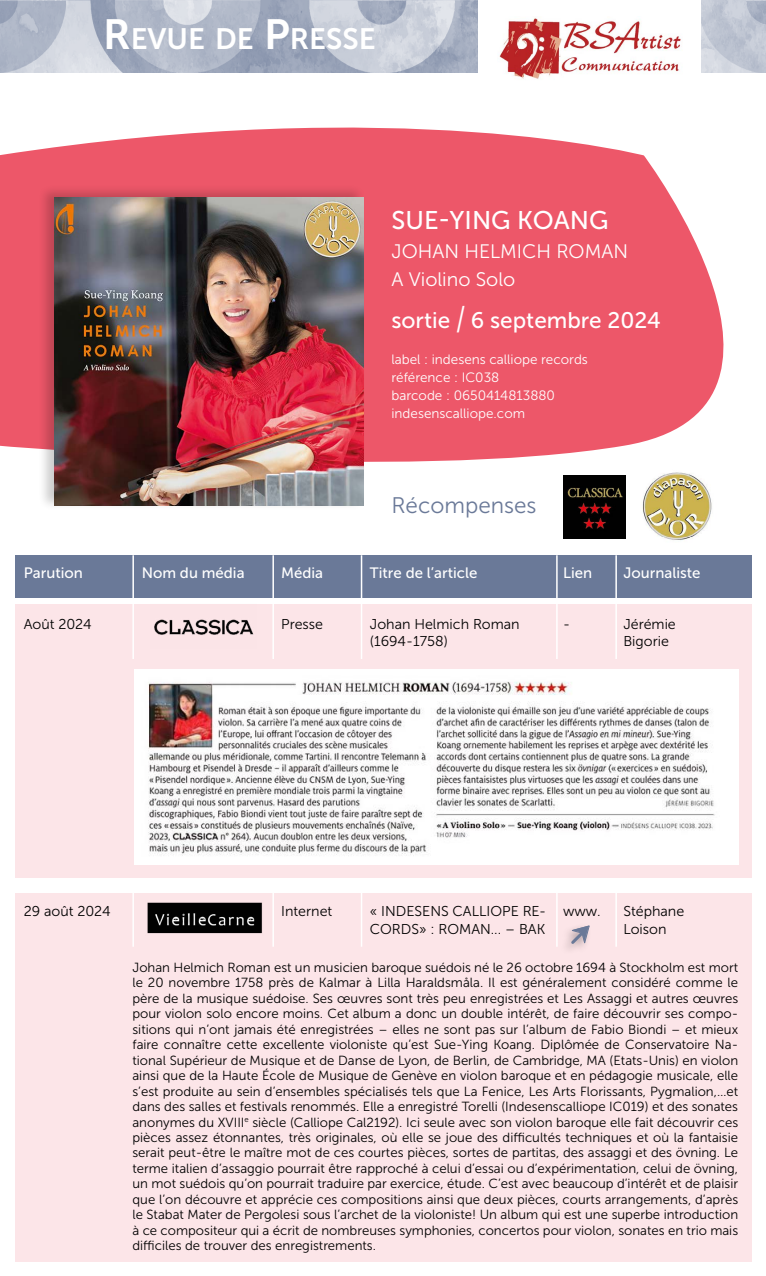
<style>
.page{position:relative;width:766px;height:1276px;background:#fff}
.page>*{position:absolute;margin:0;border:0;box-sizing:border-box;transform-origin:0 0}
.t1{font:29.4px "Museo Sans 700";color:#fff}
.t2{font:25.5px "Museo Sans 500";color:#fff}
.t3{font:22.5px "Museo Sans 500";color:#fff}
.t4{font:22.5px "Museo Sans 300";color:#6a7998}
.t5{font:19.5px/28.5px "Museo Sans 300";color:#fff}
.t6{font:15px "Museo Sans 500";color:#fff}
.t7{font:14.25px/17.1px "Museo Sans 300";color:#000}
.t8{font:13.5px/18px "Museo Sans 300";color:#fff}
.t9{font:13.2px/15.5px "Museo Sans 300";color:#000;text-align:justify}
.s1{font-size:42px}
.s2{font-size:33.75px}
</style>
<div class="page">
<svg style="left:0;top:127px;width:724px;height:355px;fill:#ed5769"></svg>
<img style="left:0;top:0;width:765px;height:72px">
<div style="left:38px;top:184px;width:327px;height:327px;background:#000;opacity:.2"></div>
<img style="left:54px;top:197px;width:310px;height:309px">
<div style="left:478px;top:0;width:223px;height:91px;background:#fff"></div>
<img style="left:499px;top:18px;width:182px;height:61px">
<div style="left:16px;top:605px;width:735px;height:273px;background:#fce5e8"></div>
<div style="left:16px;top:892px;width:735px;height:369px;background:#fce5e8"></div>
<div style="left:16px;top:555px;width:735px;height:43px;background:#6a7998"></div>
<hr style="left:132px;top:555px;width:2px;height:104px;background:#fff">
<hr style="left:272px;top:555px;width:2px;height:104px;background:#fff">
<hr style="left:360px;top:555px;width:2px;height:104px;background:#fff">
<hr style="left:556px;top:555px;width:1px;height:104px;background:#fff">
<hr style="left:615px;top:555px;width:1px;height:104px;background:#fff">
<hr style="left:132px;top:892px;width:2px;height:54px;background:#fff">
<hr style="left:272px;top:892px;width:2px;height:54px;background:#fff">
<hr style="left:360px;top:892px;width:2px;height:54px;background:#fff">
<hr style="left:556px;top:892px;width:1px;height:54px;background:#fff">
<hr style="left:615px;top:892px;width:1px;height:54px;background:#fff">
<img style="left:563px;top:476px;width:62px;height:62px">
<img style="left:640px;top:467px;width:77px;height:78px;border-radius:39px">
<img style="left:150px;top:604px;width:106px;height:31px">
<img style="left:147px;top:902px;width:115px;height:32px">
<img style="left:134px;top:669px;width:604px;height:195px">
<svg style="left:568px;top:927px;width:20px;height:19px"></svg>
<h1 class="t1" style="left:103px;top:23px;width:274px"><span class="s1">R</span>EVUE DE <span class="s1">P</span>RESSE</h1>
<h2 class="t2" style="left:391px;top:206px;width:218px">SUE-YING KOANG</h2>
<h3 class="t5" style="left:391px;top:237px;width:238px">JOHAN HELMICH ROMAN<br>A Violino Solo</h3>
<h3 class="t3" style="left:391px;top:308px;width:270px">sortie <span class="s2">/</span> 6 septembre 2024</h3>
<p class="t8" style="left:391px;top:350px;width:198px">label : indesens calliope records référence : IC038<br>barcode : 0650414813880 indesenscalliope.com</p>
<h3 class="t4" style="left:391px;top:493px;width:146px">Récompenses</h3>
<p class="t6" style="left:24px;top:565px;width:61px">Parution</p>
<p class="t6" style="left:142px;top:565px;width:104px">Nom du média</p>
<p class="t6" style="left:281px;top:565px;width:43px">Média</p>
<p class="t6" style="left:370px;top:565px;width:109px">Titre de l’article</p>
<p class="t6" style="left:563px;top:565px;width:31px">Lien</p>
<p class="t6" style="left:623px;top:565px;width:79px">Journaliste</p>
<p class="t7" style="left:24px;top:615px;width:69px">Août 2024</p>
<p class="t7" style="left:281px;top:615px;width:43px">Presse</p>
<p class="t7" style="left:370px;top:615px;width:151px">Johan Helmich Roman (1694-1758)</p>
<p class="t7" style="left:563px;top:615px;width:9px">-</p>
<p class="t7" style="left:623px;top:615px;width:54px">Jérémie<br>Bigorie</p>
<p class="t7" style="left:24px;top:903px;width:88px">29 août 2024</p>
<p class="t7" style="left:281px;top:903px;width:53px">Internet</p>
<p class="t7" style="left:370px;top:903px;width:178px">« INDESENS CALLIOPE RE-<br>CORDS» : ROMAN... – BAK</p>
<p class="t7" style="left:563px;top:903px;width:39px">www.</p>
<p class="t7" style="left:623px;top:903px;width:62px">Stéphane<br>Loison</p>
<p class="t9" style="left:132px;top:960px;width:607px">Johan Helmich Roman est un musicien baroque suédois né le 26 octobre 1694 à Stockholm est mort le 20 novembre 1758 près de Kalmar à Lilla Haraldsmåla. Il est généralement considéré comme le père de la musique suédoise. Ses œuvres sont très peu enregistrées et Les Assaggi et autres œuvres pour violon solo encore moins. Cet album a donc un double intérêt, de faire découvrir ses compo&shy;sitions qui n’ont jamais été enregistrées – elles ne sont pas sur l’album de Fabio Biondi – et mieux faire connaître cette excellente violoniste qu’est Sue-Ying Koang. Diplômée de Conservatoire Na&shy;tional Supérieur de Musique et de Danse de Lyon, de Berlin, de Cambridge, MA (Etats-Unis) en violon ainsi que de la Haute École de Musique de Genève en violon baroque et en pédagogie musicale, elle s’est produite au sein d’ensembles spécialisés tels que La Fenice, Les Arts Florissants, Pygmalion,…et dans des salles et festivals renommés. Elle a enregistré Torelli (Indesenscalliope IC019) et des sonates anonymes du XVIII<sup>e</sup> siècle (Calliope Cal2192). Ici seule avec son violon baroque elle fait découvrir ces pièces assez étonnantes, très originales, où elle se joue des difficultés techniques et où la fantaisie serait peut-être le maître mot de ces courtes pièces, sortes de partitas, des assaggi et des övning. Le terme italien d’assaggio pourrait être rapproché à celui d’essai ou d’expérimentation, celui de övning, un mot suédois qu’on pourrait traduire par exercice, étude. C’est avec beaucoup d’intérêt et de plaisir que l’on découvre et apprécie ces compositions ainsi que deux pièces, courts arrangements, d’après le Stabat Mater de Pergolesi sous l’archet de la violoniste! Un album qui est une superbe introduction à ce compositeur qui a écrit de nombreuses symphonies, concertos pour violon, sonates en trio mais difficiles de trouver des enregistrements.</p>
</div>
